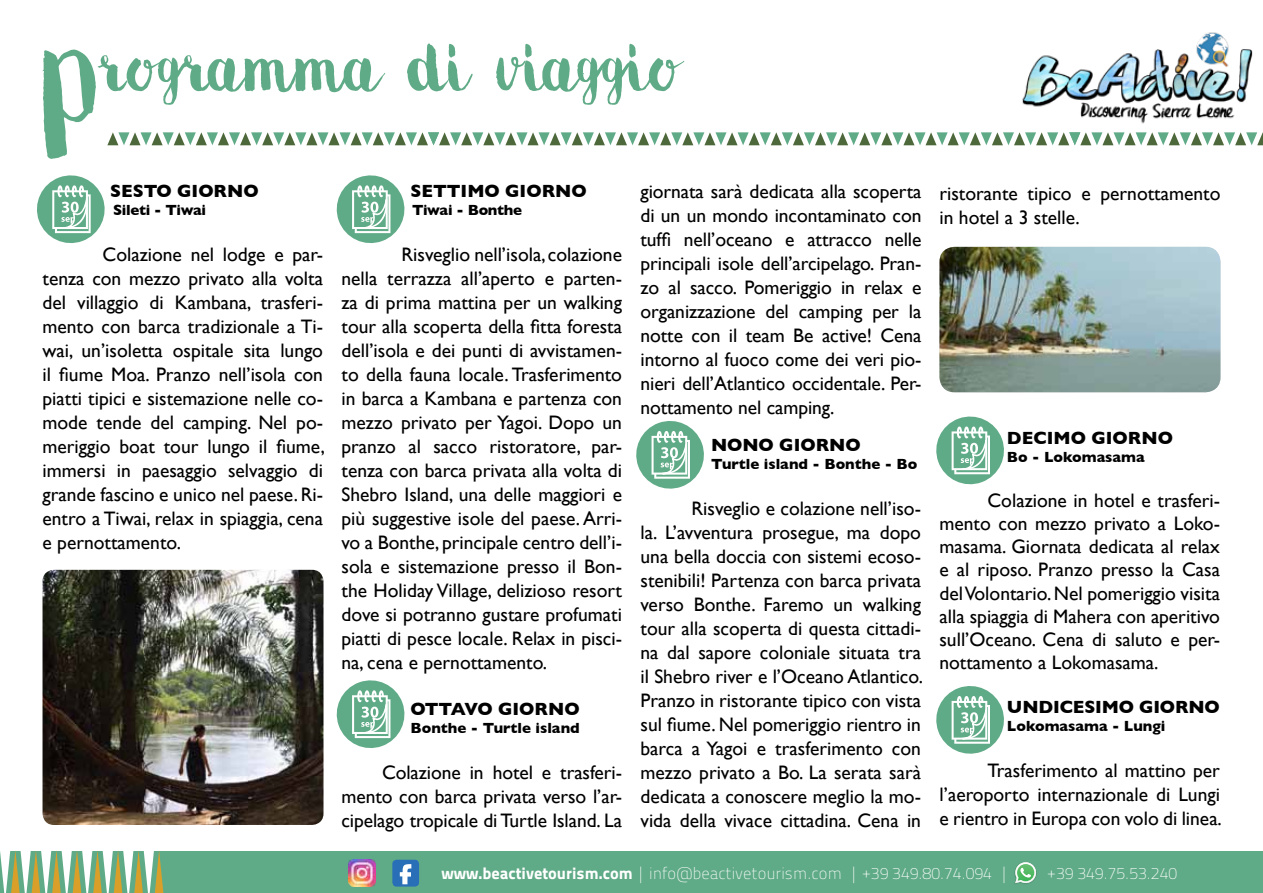
<style>
.page{position:relative;width:1263px;height:893px;background:#fff}
.page>*{position:absolute;margin:0;border:0;box-sizing:border-box;transform-origin:0 0}
.t1{font:183px "Movus Brush Pen";color:#60ab87}
.t2{font:75px "Movus Brush Pen";color:#60ab87}
.t3{font:19.5px/24px "Gill Sans";color:#000;text-align:justify}
.t4{font:700 18px "Gill Sans";color:#000}
.t5{font:16.5px "Titillium Maps 29 L 1 wt";color:#fff}
.t6{font:700 15px "Gill Sans";color:#000}
.t7{font:700 15px "Gill Sans";letter-spacing:-.02em;color:#000}
.s1{font-family:"Titillium Maps 29 L 999 wt"}
</style>
<div class="page">
<div style="left:0;top:851px;width:1263px;height:42px;background:#60ab87"></div>
<svg style="left:0;top:851px;width:163px;height:42px"></svg>
<img style="left:349px;top:860px;width:26px;height:26px">
<svg style="left:392px;top:860px;width:27px;height:27px"></svg>
<img style="left:1014px;top:871px;width:23px;height:13px">
<svg style="left:1015px;top:862px;width:21px;height:21px"></svg>
<svg style="left:336px;top:175px;width:69px;height:68px"></svg>
<img style="left:1022px;top:32px;width:231px;height:92px">
<svg style="left:107px;top:132px;width:1156px;height:13px"></svg>
<svg style="left:336px;top:680px;width:69px;height:68px"></svg>
<svg style="left:636px;top:421px;width:68px;height:68px"></svg>
<svg style="left:936px;top:416px;width:68px;height:69px"></svg>
<svg style="left:936px;top:686px;width:68px;height:68px"></svg>
<svg style="left:37px;top:175px;width:68px;height:68px"></svg>
<img style="left:939px;top:247px;width:281px;height:145px">
<img style="left:43px;top:570px;width:280px;height:255px">
<h1 class="t1" style="left:40px;top:24px;width:60px">P</h1>
<h2 class="t2" style="left:98px;top:36px;width:582px">rogramma di viaggio</h2>
<p class="t4" style="left:110px;top:180px;width:150px">SESTO GIORNO</p>
<p class="t7" style="left:113px;top:201px;width:95px">Sileti - Tiwai</p>
<p class="t3" style="left:43px;top:242px;width:284px;text-indent:60px">Colazione nel lodge e par&shy;tenza con mezzo privato alla volta del villaggio di Kambana, trasferi&shy;mento con barca tradizionale a Ti&shy;wai, un’isoletta ospitale sita lungo il fiume Moa. Pranzo nell’isola con piatti tipici e sistemazione nelle co&shy;mode tende del camping. Nel po&shy;meriggio boat tour lungo il fiume, immersi in paesaggio selvaggio di grande fascino e unico nel paese. Ri&shy;entro a Tiwai, relax in spiaggia, cena e pernottamento.</p>
<p class="t4" style="left:410px;top:180px;width:25px">SETT</p>
<p class="t4" style="left:461px;top:180px;width:128px">IMO GIORNO</p>
<p class="t7" style="left:412px;top:201px;width:112px">Tiwai - Bonthe</p>
<p class="t3" style="left:341px;top:242px;width:282px;text-indent:60px">Risveglio nell’isola, colazione nella terrazza all’aperto e parten&shy;za di prima mattina per un walking tour alla scoperta della fitta foresta dell’isola e dei punti di avvistamen&shy;to della fauna locale. Trasferimento in barca a Kambana e partenza con mezzo privato per Yagoi. Dopo un pranzo al sacco ristoratore, par&shy;tenza con barca privata alla volta di Shebro Island, una delle maggiori e più suggestive isole del paese. Arri&shy;vo a Bonthe, principale centro dell’i&shy;sola e sistemazione presso il Bon&shy;the Holiday Village, delizioso resort dove si potranno gustare profumati piatti di pesce locale. Relax in pisci&shy;na, cena e pernottamento.</p>
<p class="t4" style="left:410px;top:698px;width:171px">OTTAVO GIORNO</p>
<p class="t6" style="left:410px;top:719px;width:171px">Bonthe - Turtle island</p>
<p class="t3" style="left:341px;top:760px;width:282px;text-indent:41px">Colazione in hotel e trasferi&shy;mento con barca privata verso l’ar&shy;cipelago tropicale di Turtle Island. La</p>
<p class="t3" style="left:640px;top:179px;width:283px">giornata sarà dedicata alla scoperta di un un mondo incontaminato con tuffi nell’oceano e attracco nelle principali isole dell’arcipelago. Pran&shy;zo al sacco. Pomeriggio in relax e organizzazione del camping per la notte con il team Be active! Cena intorno al fuoco come dei veri pio&shy;nieri dell’Atlantico occidentale. Per&shy;nottamento nel camping.</p>
<p class="t4" style="left:711px;top:435px;width:17px">nono</p>
<p class="t4" style="left:779px;top:435px;width:83px">GIORNO</p>
<p class="t6" style="left:711px;top:456px;width:208px">Turtle island - Bonthe - Bo</p>
<p class="t3" style="left:640px;top:496px;width:284px;text-indent:51px">Risveglio e colazione nell’iso&shy;la. L’avventura prosegue, ma dopo una bella doccia con sistemi ecoso&shy;stenibili! Partenza con barca privata verso Bonthe. Faremo un walking tour alla scoperta di questa cittadi&shy;na dal sapore coloniale situata tra il Shebro river e l’Oceano Atlantico.<br>Pranzo in ristorante tipico con vista sul fiume. Nel pomeriggio rientro in barca a Yagoi e trasferimento con mezzo privato a Bo. La serata sarà dedicata a conoscere meglio la mo&shy;vida della vivace cittadina. Cena in</p>
<p class="t3" style="left:939px;top:181px;width:282px">ristorante tipico e pernottamento in hotel a 3 stelle.</p>
<p class="t4" style="left:1007px;top:427px;width:168px">deci mo GIORNO</p>
<p class="t6" style="left:1007px;top:448px;width:139px">Bo - Lokomasama</p>
<p class="t3" style="left:939px;top:488px;width:282px;line-height:23.2px;text-indent:48px">Colazione in hotel e trasferi&shy;mento con mezzo privato a Loko&shy;masama. Giornata dedicata al relax e al riposo. Pranzo presso la Casa del Volontario. Nel pomeriggio visita alla spiaggia di Mahera con aperitivo sull’Oceano. Cena di saluto e per&shy;nottamento a Lokomasama.</p>
<p class="t4" style="left:1007px;top:697px;width:214px">UNDICESIMO GIORNO</p>
<p class="t6" style="left:1007px;top:717px;width:160px">Lokomasama - Lungi</p>
<p class="t3" style="left:939px;top:758px;width:284px;text-indent:48px">Trasferimento al mattino per l’aeroporto internazionale di Lungi e rientro in Europa con volo di linea.</p>
<p class="t5" style="left:441px;top:861px;width:569px"><span class="s1">www.beactivetourism.com</span> | info@beactivetourism.com | +39 349.80.74.094 |</p>
<p class="t5" style="left:1047px;top:861px;width:131px">+39 349.75.53.240</p>
</div>
